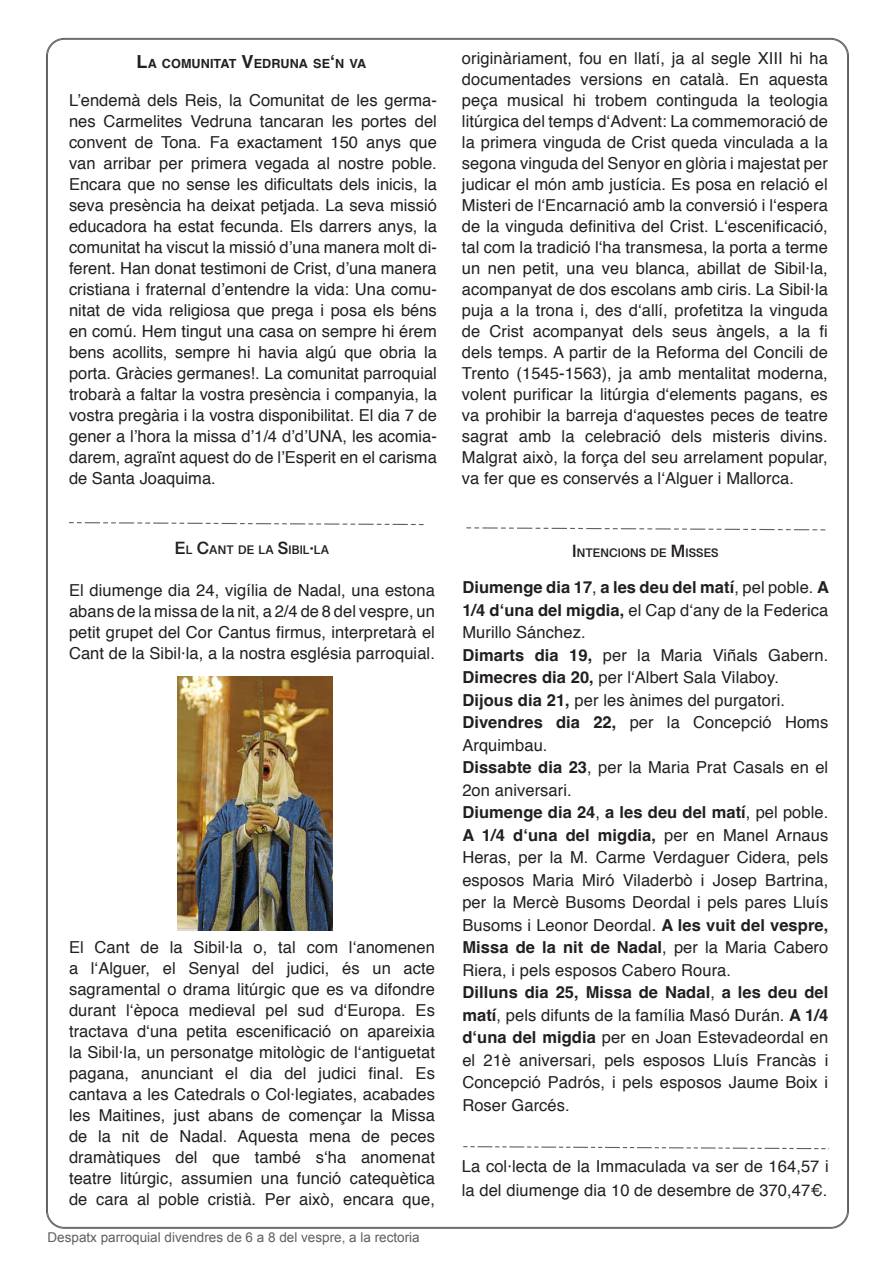
<style>
.page{position:relative;width:893px;height:1263px;background:#fff}
.page>*{position:absolute;margin:0;border:0;box-sizing:border-box;transform-origin:0 0}
.t1{font:16.5px/21px "Helvetica";letter-spacing:.005em;color:#231f20;text-align:justify}
.t2{font:13.5px "Arial";color:#5f5f62}
.t3{font:700 12.6px "Grantha Sangam MN";letter-spacing:.005em;color:#231f20}
.t4{font:700 12.6px "Helvetica";letter-spacing:.005em;color:#231f20}
.s1{font-size:18px}
.s2{font-weight:700}
</style>
<div class="page">
<img style="left:178px;top:676px;width:155px;height:254px">
<svg style="left:466px;top:527px;width:360px;height:4px"></svg>
<svg style="left:463px;top:1146px;width:366px;height:4px"></svg>
<svg style="left:69px;top:522px;width:355px;height:4px"></svg>
<p class="t4" style="left:137px;top:55px;width:231px"><span class="s1">L</span>A COMUNITAT <span class="s1">V</span>EDRUNA SE<span class="s1">‘</span>N VA</p>
<p class="t1" style="left:69px;top:91px;width:369px">L’endemà dels Reis, la Comunitat de les germa&shy;nes Carmelites Vedruna tancaran les portes del convent de Tona. Fa exactament 150 anys que van arribar per primera vegada al nostre poble.<br>Encara que no sense les dificultats dels inicis, la seva presència ha deixat petjada. La seva missió educadora ha estat fecunda. Els darrers anys, la comunitat ha viscut la missió d’una manera molt di&shy;ferent. Han donat testimoni de Crist, d’una manera cristiana i fraternal d’entendre la vida: Una comu&shy;nitat de vida religiosa que prega i posa els béns en comú. Hem tingut una casa on sempre hi érem bens acollits, sempre hi havia algú que obria la porta. Gràcies germanes!. La comunitat parroquial trobarà a faltar la vostra presència i companyia, la vostra pregària i la vostra disponibilitat. El dia 7 de gener a l’hora la missa d’1/4 d’d’UNA, les acomia&shy;darem, agraïnt aquest do de l’Esperit en el carisma de Santa Joaquima.</p>
<p class="t3" style="left:175px;top:542px;width:156px"><span class="s1">E</span>L <span class="s1">C</span>ANT DE LA <span class="s1">S</span>IBIL<span class="s1">·</span>LA</p>
<p class="t1" style="left:69px;top:580px;width:367px">El diumenge dia 24, vigília de Nadal, una estona abans de la missa de la nit, a 2/4 de 8 del vespre, un petit grupet del Cor Cantus firmus, interpretarà el Cant de la Sibil·la, a la nostra església parroquial.</p>
<p class="t1" style="left:69px;top:937px;width:367px">El Cant de la Sibil·la o, tal com l‘anomenen a l‘Alguer, el Senyal del judici, és un acte sagramental o drama litúrgic que es va difondre durant l‘època medieval pel sud d‘Europa. Es tractava d‘una petita escenificació on apareixia la Sibil·la, un personatge mitològic de l‘antiguetat pagana, anunciant el dia del judici final. Es cantava a les Catedrals o Col·legiates, acabades les Maitines, just abans de començar la Missa de la nit de Nadal. Aquesta mena de peces dramàtiques del que també s‘ha anomenat teatre litúrgic, assumien una funció catequètica de cara al poble cristià. Per això, encara que,</p>
<p class="t2" style="left:48px;top:1229px;width:374px">Despatx parroquial divendres de 6 a 8 del vespre, a la rectoria</p>
<p class="t1" style="left:462px;top:48px;width:367px">originàriament, fou en llatí, ja al segle XIII hi ha documentades versions en català. En aquesta peça musical hi trobem continguda la teologia litúrgica del temps d‘Advent: La commemoració de la primera vinguda de Crist queda vinculada a la segona vinguda del Senyor en glòria i majestat per judicar el món amb justícia. Es posa en relació el Misteri de l‘Encarnació amb la conversió i l‘espera de la vinguda definitiva del Crist. L‘escenificació, tal com la tradició l‘ha transmesa, la porta a terme un nen petit, una veu blanca, abillat de Sibil·la, acompanyat de dos escolans amb ciris. La Sibil·la puja a la trona i, des d‘allí, profetitza la vinguda de Crist acompanyat dels seus àngels, a la fi dels temps. A partir de la Reforma del Concili de Trento (1545-1563), ja amb mentalitat moderna, volent purificar la litúrgia d‘elements pagans, es va prohibir la barreja d‘aquestes peces de teatre sagrat amb la celebració dels misteris divins.<br>Malgrat això, la força del seu arrelament popular, va fer que es conservés a l‘Alguer i Mallorca.</p>
<p class="t3" style="left:572px;top:545px;width:148px"><span class="s1">I</span>NTENCIONS DE <span class="s1">M</span>ISSES</p>
<p class="t1" style="left:462px;top:577px;width:368px;line-height:22.5px"><span class="s2">Diumenge dia 17</span>, <span class="s2">a les deu del matí</span>, pel poble. <span class="s2">A 1/4 d‘una del migdia,</span> el Cap d‘any de la Federica Murillo Sánchez.</p>
<p class="t1" style="left:462px;top:644px;width:367px;line-height:22.5px"><span class="s2">Dimarts dia 19,</span> per la Maria Viñals Gabern.<br><span class="s2">Dimecres dia 20,</span> per l‘Albert Sala Vilaboy.</p>
<p class="t1" style="left:462px;top:690px;width:324px"><span class="s2">Dijous dia 21,</span> per les ànimes del purgatori.</p>
<p class="t1" style="left:462px;top:712px;width:367px;line-height:22.5px"><span class="s2">Divendres dia 22,</span> per la Concepció Homs<br>Arquimbau.</p>
<p class="t1" style="left:462px;top:757px;width:367px;line-height:22.5px"><span class="s2">Dissabte dia 23</span>, per la Maria Prat Casals en el<br>2on aniversari.</p>
<p class="t1" style="left:462px;top:802px;width:367px;line-height:22.5px"><span class="s2">Diumenge dia 24</span>, <span class="s2">a les deu del matí</span>, pel poble.<br><span class="s2">A 1/4 d‘una del migdia,</span> per en Manel Arnaus Heras, per la M. Carme Verdaguer Cidera, pels esposos Maria Miró Viladerbò i Josep Bartrina, per la Mercè Busoms Deordal i pels pares Lluís Busoms i Leonor Deordal. <span class="s2">A les vuit del vespre, Missa de la nit de Nadal</span>, per la Maria Cabero Riera, i pels esposos Cabero Roura.</p>
<p class="t1" style="left:462px;top:982px;width:367px;line-height:22.5px"><span class="s2">Dilluns dia 25, Missa de Nadal</span>, <span class="s2">a les deu del matí</span>, pels difunts de la família Masó Durán. <span class="s2">A 1/4 d‘una del migdia</span> per en Joan Estevadeordal en el 21è aniversari, pels esposos Lluís Francàs i Concepció Padrós, i pels esposos Jaume Boix i Roser Garcés.</p>
<p class="t1" style="left:462px;top:1155px;width:369px;line-height:24px">La col·lecta de la Immaculada va ser de 164,57 i la del diumenge dia 10 de desembre de 370,47€.</p>
</div>
